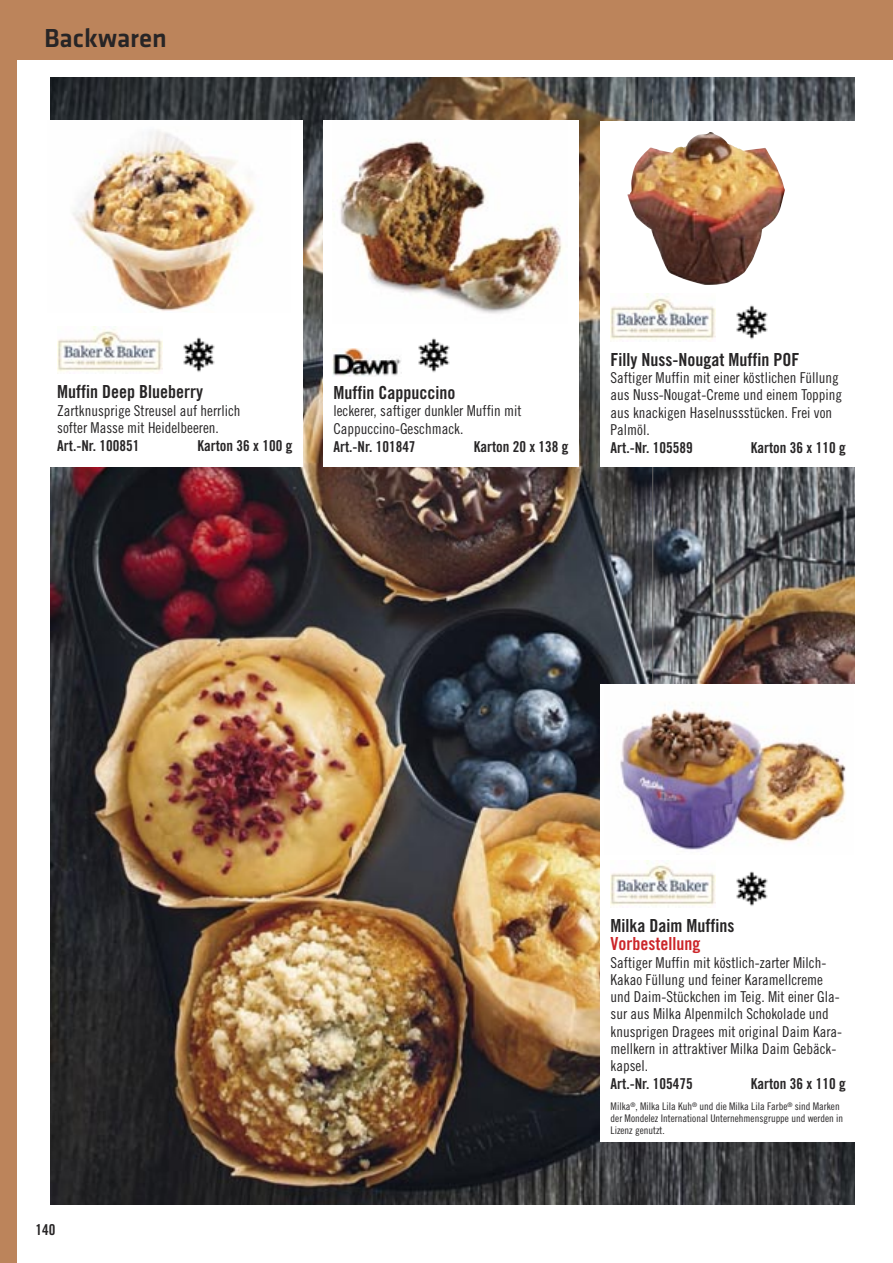
<style>
.page{position:relative;width:893px;height:1263px;background:#fff}
.page>*{position:absolute;margin:0;border:0;box-sizing:border-box;transform-origin:0 0}
.t1{font:500 27px "Klavika";color:#272526}
.t2{font:18px "Trade Gothic Bold Cond Twenty";color:#272526}
.t3{font:18px "Trade Gothic Bold Cond Twenty";color:#cc262a}
.t4{font:15px/17.2px "Trade Gothic Cond Eighteen";color:#272526}
.t5{font:15px "Trade Gothic Bold Cond Twenty";color:#272526}
.t6{font:10.5px/12px "Trade Gothic Cond Eighteen";color:#272526}
</style>
<div class="page">
<img style="left:51px;top:78px;width:803px;height:1127px">
<div style="left:0;top:0;width:17px;height:1263px;background:#bc845b"></div>
<hr style="left:652px;top:99px;width:1px;height:777px;background:#686767">
<div style="left:323px;top:121px;width:256px;height:206px;background:#fff"></div>
<img style="left:339px;top:140px;width:224px;height:174px">
<div style="left:601px;top:684px;width:255px;height:185px;background:#fff"></div>
<img style="left:620px;top:702px;width:226px;height:148px">
<div style="left:323px;top:324px;width:256px;height:143px;background:#fff"></div>
<img style="left:333px;top:348px;width:68px;height:29px">
<img style="left:418px;top:338px;width:32px;height:35px">
<div style="left:47px;top:121px;width:255px;height:195px;background:#fff"></div>
<img style="left:72px;top:130px;width:184px;height:181px">
<div style="left:47px;top:313px;width:255px;height:154px;background:#fff"></div>
<img style="left:57px;top:326px;width:105px;height:47px">
<img style="left:183px;top:337px;width:32px;height:35px">
<div style="left:601px;top:282px;width:255px;height:185px;background:#fff"></div>
<img style="left:611px;top:293px;width:105px;height:48px">
<img style="left:736px;top:305px;width:32px;height:35px">
<div style="left:601px;top:855px;width:255px;height:286px;background:#fff"></div>
<img style="left:611px;top:860px;width:105px;height:47px">
<img style="left:736px;top:871px;width:32px;height:35px">
<div style="left:0;top:0;width:893px;height:60px;background:#bc845b"></div>
<div style="left:601px;top:121px;width:255px;height:166px;background:#fff"></div>
<img style="left:627px;top:132px;width:158px;height:153px">
<p class="t1" style="left:44px;top:28px;width:124px">Backwaren</p>
<p class="t2" style="left:57px;top:385px;width:147px">Muffin Deep Blueberry</p>
<p class="t4" style="left:57px;top:403px;width:185px">Zartknusprige Streusel auf herrlich</p>
<p class="t4" style="left:57px;top:420px;width:163px">softer Masse mit Heidelbeeren.</p>
<p class="t5" style="left:57px;top:440px;width:84px">Art.-Nr. 100851</p>
<p class="t5" style="left:197px;top:440px;width:96px">Karton 36 x 100 g</p>
<p class="t2" style="left:333px;top:386px;width:123px">Muffin Cappuccino</p>
<p class="t4" style="left:333px;top:404px;width:190px">leckerer, saftiger dunkler Muffin mit<br>Cappuccino-Geschmack.</p>
<p class="t5" style="left:333px;top:441px;width:84px">Art.-Nr. 101847</p>
<p class="t5" style="left:474px;top:441px;width:96px">Karton 20 x 138 g</p>
<p class="t2" style="left:611px;top:353px;width:190px">Filly Nuss-Nougat Muffin POF</p>
<p class="t4" style="left:611px;top:370px;width:233px">Saftiger Muffin mit einer köstlichen Füllung aus Nuss-Nougat-Creme und einem Topping aus knackigen Haselnussstücken. Frei von Palmöl.</p>
<p class="t5" style="left:611px;top:442px;width:84px">Art.-Nr. 105589</p>
<p class="t5" style="left:751px;top:442px;width:96px">Karton 36 x 110 g</p>
<p class="t5" style="left:36px;top:1224px;width:21px">140</p>
<p class="t2" style="left:611px;top:919px;width:125px">Milka Daim Muffins</p>
<p class="t3" style="left:611px;top:937px;width:91px">Vorbestellung</p>
<p class="t4" style="left:611px;top:955px;width:233px">Saftiger Muffin mit köstlich-zarter Milch-Kakao Füllung und feiner Karamellcreme und Daim-Stückchen im Teig. Mit einer Gla&shy;sur aus Milka Alpenmilch Schokolade und knusprigen Dragees mit original Daim Kara&shy;mellkern in attraktiver Milka Daim Gebäck&shy;kapsel.</p>
<p class="t5" style="left:611px;top:1078px;width:84px">Art.-Nr. 105475</p>
<p class="t5" style="left:751px;top:1078px;width:96px">Karton 36 x 110 g</p>
<p class="t6" style="left:611px;top:1101px;width:234px">Milka<sup>®</sup>, Milka Lila Kuh<sup>®</sup> und die Milka Lila Farbe<sup>®</sup> sind Marken der Mondelez International Unternehmensgruppe und werden in<br>Lizenz genutzt.</p>
</div>
